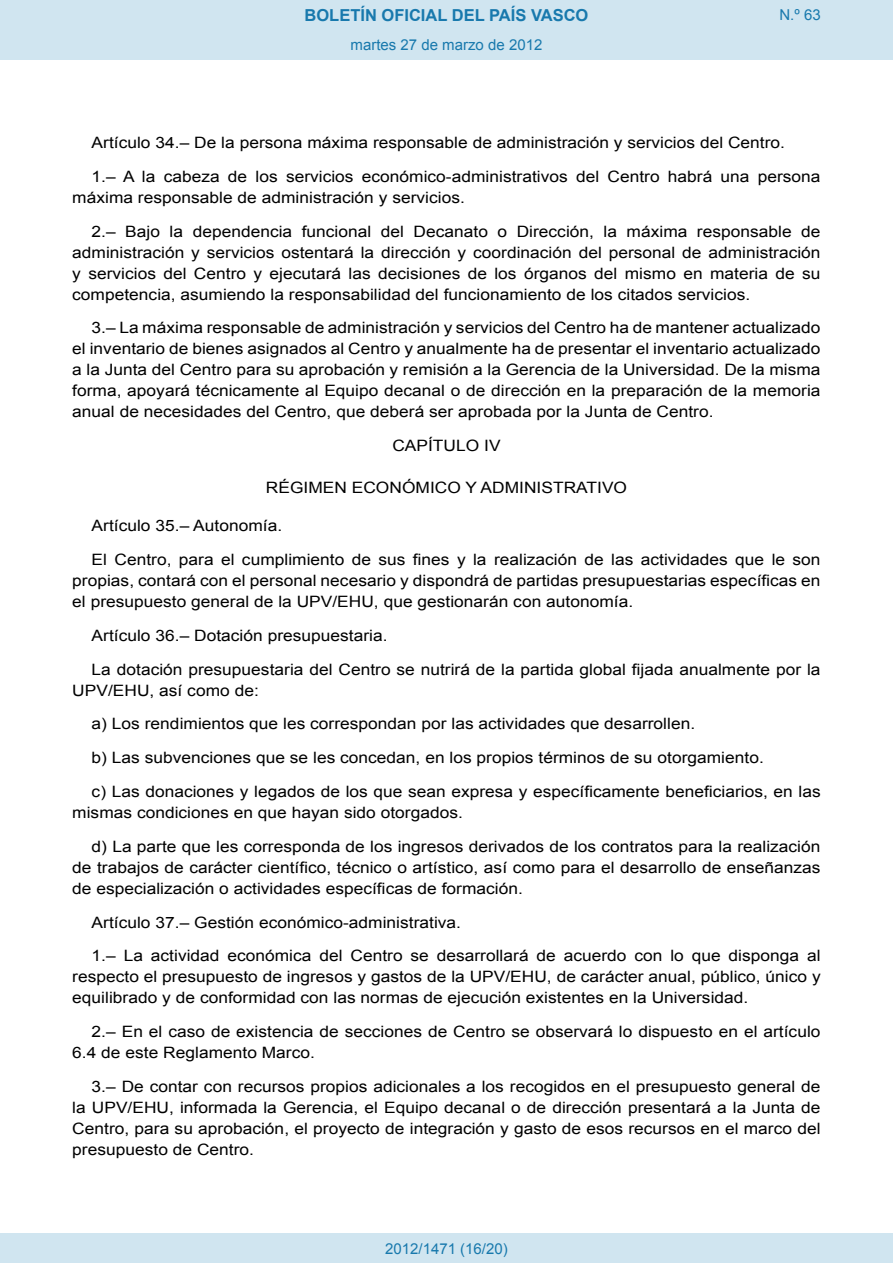
<style>
.page{position:relative;width:893px;height:1263px;background:#fff}
.page>*{position:absolute;margin:0;border:0;box-sizing:border-box;transform-origin:0 0}
.t1{font:700 16.5px "Arial";color:#1879ad}
.BOPVDetalle{font:15.6px/21px "Arial";color:#000;text-align:justify;scale:1.11 1}
.BOPVClave{font:15.6px "Arial";color:#000;scale:1.11 1}
.BOPVClaveSin{font:15.6px "Arial";color:#000;scale:1.11 1}
.Paginacion_Centro{font:15px "Arial";color:#1879ad}
</style>
<div class="page">
<div style="left:0;top:0;width:893px;height:60px;background:#d0e5f0"></div>
<div style="left:0;top:1233px;width:893px;height:30px;background:#d0e5f0"></div>
<p class="t1" style="left:305px;top:4px;width:285px">BOLETÍN OFICIAL DEL PAÍS VASCO</p>
<p class="Paginacion_Centro" style="left:351px;top:35px;width:193px">martes 27 de marzo de 2012</p>
<p class="Paginacion_Centro" style="left:779px;top:5px;width:43px">N.º 63</p>
<p class="BOPVDetalle" style="left:92px;top:132px;width:626px">Artículo 34.– De la persona máxima responsable de administración y servicios del Centro.</p>
<p class="BOPVDetalle" style="left:72px;top:166px;width:676px;text-indent:19px">1.– A la cabeza de los servicios económico-administrativos del Centro habrá una persona máxima responsable de administración y servicios.</p>
<p class="BOPVDetalle" style="left:72px;top:221px;width:676px;text-indent:19px">2.– Bajo la dependencia funcional del Decanato o Dirección, la máxima responsable de administración y servicios ostentará la dirección y coordinación del personal de administración y servicios del Centro y ejecutará las decisiones de los órganos del mismo en materia de su competencia, asumiendo la responsabilidad del funcionamiento de los citados servicios.</p>
<p class="BOPVDetalle" style="left:72px;top:318px;width:676px;text-indent:19px">3.– La máxima responsable de administración y servicios del Centro ha de mantener actualizado el inventario de bienes asignados al Centro y anualmente ha de presentar el inventario actualizado a la Junta del Centro para su aprobación y remisión a la Gerencia de la Universidad. De la misma forma, apoyará técnicamente al Equipo decanal o de dirección en la preparación de la memoria anual de necesidades del Centro, que deberá ser aprobada por la Junta de Centro.</p>
<p class="BOPVClaveSin" style="left:392px;top:435px;width:99px">CAPÍTULO IV</p>
<p class="BOPVClave" style="left:266px;top:478px;width:327px">RÉGIMEN ECONÓMICO Y ADMINISTRATIVO</p>
<p class="BOPVDetalle" style="left:92px;top:516px;width:173px">Artículo 35.– Autonomía.</p>
<p class="BOPVDetalle" style="left:72px;top:549px;width:676px;text-indent:19px">El Centro, para el cumplimiento de sus fines y la realización de las actividades que le son propias, contará con el personal necesario y dispondrá de partidas presupuestarias específicas en el presupuesto general de la UPV/EHU, que gestionarán con autonomía.</p>
<p class="BOPVDetalle" style="left:92px;top:625px;width:268px">Artículo 36.– Dotación presupuestaria.</p>
<p class="BOPVDetalle" style="left:72px;top:659px;width:676px;text-indent:19px">La dotación presupuestaria del Centro se nutrirá de la partida global fijada anualmente por la<br>UPV/EHU, así como de:</p>
<p class="BOPVDetalle" style="left:92px;top:714px;width:545px">a) Los rendimientos que les correspondan por las actividades que desarrollen.</p>
<p class="BOPVDetalle" style="left:92px;top:747px;width:607px">b) Las subvenciones que se les concedan, en los propios términos de su otorgamiento.</p>
<p class="BOPVDetalle" style="left:72px;top:781px;width:676px;text-indent:19px">c) Las donaciones y legados de los que sean expresa y específicamente beneficiarios, en las mismas condiciones en que hayan sido otorgados.</p>
<p class="BOPVDetalle" style="left:72px;top:836px;width:676px;text-indent:19px">d) La parte que les corresponda de los ingresos derivados de los contratos para la realización de trabajos de carácter científico, técnico o artístico, así como para el desarrollo de enseñanzas de especialización o actividades específicas de formación.</p>
<p class="BOPVDetalle" style="left:92px;top:912px;width:334px">Artículo 37.– Gestión económico-administrativa.</p>
<p class="BOPVDetalle" style="left:72px;top:945px;width:676px;text-indent:19px">1.– La actividad económica del Centro se desarrollará de acuerdo con lo que disponga al respecto el presupuesto de ingresos y gastos de la UPV/EHU, de carácter anual, público, único y equilibrado y de conformidad con las normas de ejecución existentes en la Universidad.</p>
<p class="BOPVDetalle" style="left:72px;top:1021px;width:676px;text-indent:19px">2.– En el caso de existencia de secciones de Centro se observará lo dispuesto en el artículo<br>6.4 de este Reglamento Marco.</p>
<p class="BOPVDetalle" style="left:72px;top:1076px;width:676px;text-indent:19px">3.– De contar con recursos propios adicionales a los recogidos en el presupuesto general de la UPV/EHU, informada la Gerencia, el Equipo decanal o de dirección presentará a la Junta de Centro, para su aprobación, el proyecto de integración y gasto de esos recursos en el marco del presupuesto de Centro.</p>
<p class="Paginacion_Centro" style="left:385px;top:1238px;width:124px">2012/1471 (16/20)</p>
</div>
